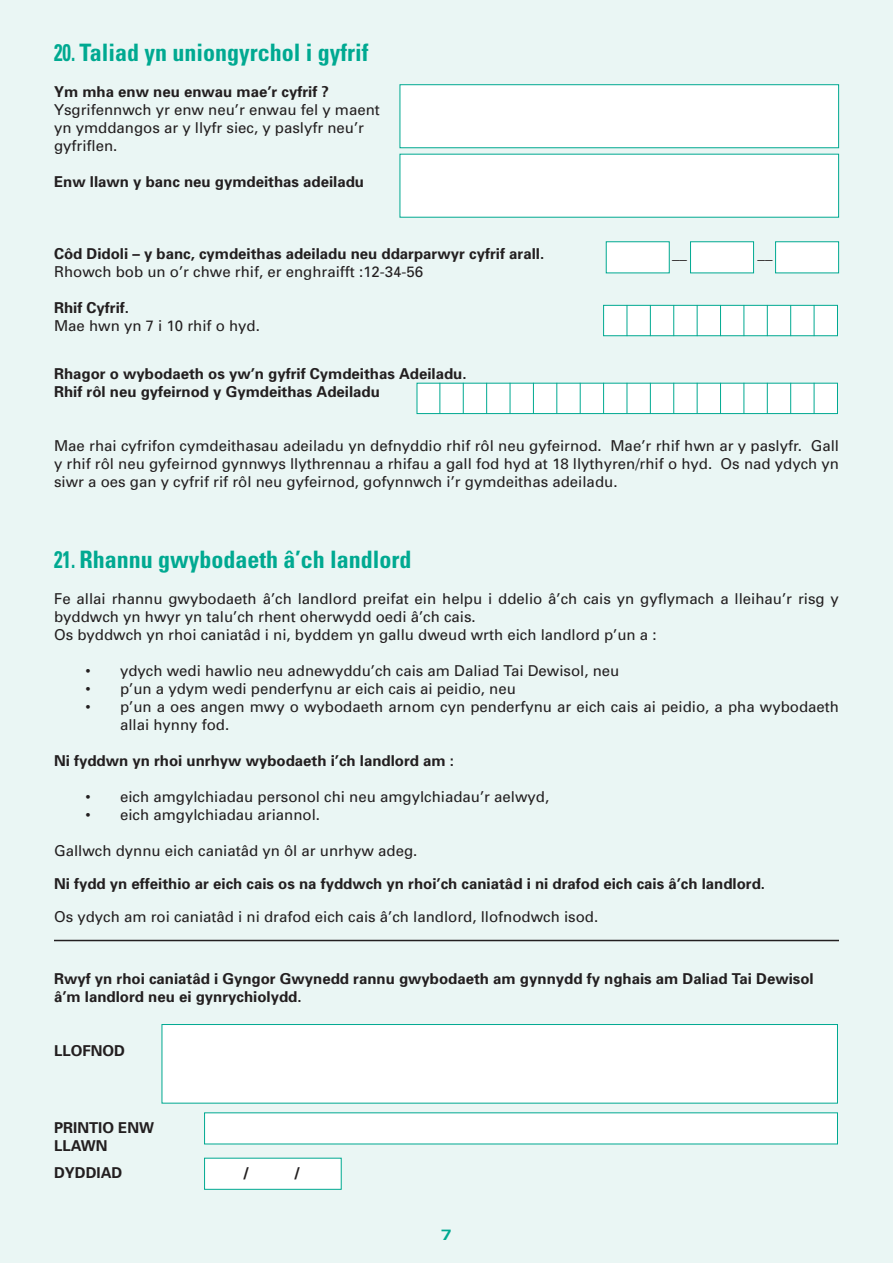
<style>
.page{position:relative;width:893px;height:1263px;background:#eaf6f4}
.page>*{position:absolute;margin:0;border:0;box-sizing:border-box;transform-origin:0 0}
.t1{font:700 condensed 24px "Univers";color:#00a991;scale:.8 1}
.t2{font:15px/18px "Univers";color:#231f20}
.t3{font:700 15px/18px "Univers";color:#231f20}
.t4{font:700 expanded 15px "Univers";color:#00a991}
</style>
<div class="page">
<div style="left:400px;top:84px;width:439px;height:64px;background:#fff;border:1px solid #00a991"></div>
<div style="left:400px;top:154px;width:439px;height:64px;background:#fff"></div>
<div style="left:162px;top:1024px;width:676px;height:79px;background:#fff;border:1px solid #00a991"></div>
<div style="left:204px;top:1112px;width:634px;height:32px;background:#fff"></div>
<div style="left:204px;top:1158px;width:138px;height:32px;background:#fff;border:1px solid #00a991"></div>
<div style="left:690px;top:241px;width:64px;height:32px;background:#fff;border:1px solid #00a991"></div>
<div style="left:606px;top:241px;width:64px;height:32px;background:#fff"></div>
<div style="left:775px;top:241px;width:64px;height:32px;background:#fff;border:1px solid #00a991"></div>
<div style="left:417px;top:383px;width:421px;height:31px;background:#fff;border:1px solid #00a991"></div>
<div style="left:603px;top:305px;width:235px;height:31px;background:#fff;border:1px solid #00a991"></div>
<hr style="left:439px;top:383px;width:1px;height:31px;background:#00a991">
<hr style="left:463px;top:383px;width:1px;height:31px;background:#00a991">
<hr style="left:486px;top:383px;width:1px;height:31px;background:#00a991">
<hr style="left:510px;top:383px;width:1px;height:31px;background:#00a991">
<hr style="left:533px;top:383px;width:1px;height:31px;background:#00a991">
<hr style="left:556px;top:383px;width:1px;height:31px;background:#00a991">
<hr style="left:580px;top:383px;width:1px;height:31px;background:#00a991">
<hr style="left:603px;top:383px;width:1px;height:31px;background:#00a991">
<hr style="left:627px;top:383px;width:1px;height:31px;background:#00a991">
<hr style="left:627px;top:305px;width:1px;height:31px;background:#00a991">
<hr style="left:650px;top:383px;width:1px;height:31px;background:#00a991">
<hr style="left:650px;top:305px;width:1px;height:31px;background:#00a991">
<hr style="left:673px;top:383px;width:1px;height:31px;background:#00a991">
<hr style="left:673px;top:305px;width:1px;height:31px;background:#00a991">
<hr style="left:697px;top:383px;width:1px;height:31px;background:#00a991">
<hr style="left:697px;top:305px;width:1px;height:31px;background:#00a991">
<hr style="left:720px;top:383px;width:1px;height:31px;background:#00a991">
<hr style="left:720px;top:305px;width:1px;height:31px;background:#00a991">
<hr style="left:743px;top:383px;width:1px;height:31px;background:#00a991">
<hr style="left:743px;top:305px;width:1px;height:31px;background:#00a991">
<hr style="left:767px;top:383px;width:1px;height:31px;background:#00a991">
<hr style="left:767px;top:305px;width:1px;height:31px;background:#00a991">
<hr style="left:790px;top:383px;width:1px;height:31px;background:#00a991">
<hr style="left:790px;top:305px;width:1px;height:31px;background:#00a991">
<hr style="left:814px;top:383px;width:1px;height:31px;background:#00a991">
<hr style="left:814px;top:305px;width:1px;height:31px;background:#00a991">
<hr style="left:54px;top:940px;width:785px;height:1px;background:#231f20">
<p class="t1" style="left:54px;top:38px;width:395px">20. Taliad yn uniongyrchol i gyfrif</p>
<p class="t3" style="left:54px;top:82px;width:277px">Ym mha enw neu enwau mae’r cyfrif ?</p>
<p class="t2" style="left:54px;top:101px;width:327px">Ysgrifennwch yr enw neu’r enwau fel y maent</p>
<p class="t2" style="left:54px;top:119px;width:312px">yn ymddangos ar y llyfr siec, y paslyfr neu’r</p>
<p class="t2" style="left:54px;top:137px;width:65px">gyfriflen.</p>
<p class="t3" style="left:54px;top:172px;width:312px">Enw llawn y banc neu gymdeithas adeiladu</p>
<p class="t3" style="left:54px;top:244px;width:492px">Côd Didoli – y banc, cymdeithas adeiladu neu ddarparwyr cyfrif arall.</p>
<p class="t2" style="left:672px;top:245px;width:16px">__</p>
<p class="t2" style="left:757px;top:245px;width:16px">__</p>
<p class="t2" style="left:54px;top:263px;width:371px">Rhowch bob un o’r chwe rhif, er enghraifft :12-34-56</p>
<p class="t3" style="left:54px;top:298px;width:77px">Rhif Cyfrif.</p>
<p class="t2" style="left:54px;top:317px;width:207px">Mae hwn yn 7 i 10 rhif o hyd.</p>
<p class="t3" style="left:54px;top:364px;width:414px">Rhagor o wybodaeth os yw’n gyfrif Cymdeithas Adeiladu.</p>
<p class="t3" style="left:54px;top:382px;width:327px">Rhif rôl neu gyfeirnod y Gymdeithas Adeiladu</p>
<p class="t2" style="left:54px;top:437px;width:787px;text-align:justify">Mae rhai cyfrifon cymdeithasau adeiladu yn defnyddio rhif rôl neu gyfeirnod. Mae’r rhif hwn ar y paslyfr. Gall y rhif rôl neu gyfeirnod gynnwys llythrennau a rhifau a gall fod hyd at 18 llythyren/rhif o hyd. Os nad ydych yn siwr a oes gan y cyfrif rif rôl neu gyfeirnod, gofynnwch i’r gymdeithas adeiladu.</p>
<p class="t1" style="left:54px;top:544px;width:448px">21. Rhannu gwybodaeth â’ch landlord</p>
<p class="t2" style="left:54px;top:589px;width:786px">Fe allai rhannu gwybodaeth â’ch landlord preifat ein helpu i ddelio â’ch cais yn gyflymach a lleihau’r risg y byddwch yn hwyr yn talu’ch rhent oherwydd oedi â’ch cais.</p>
<p class="t2" style="left:54px;top:625px;width:604px">Os byddwch yn rhoi caniatâd i ni, byddem yn gallu dweud wrth eich landlord p’un a :</p>
<p class="t2" style="left:86px;top:661px;width:535px">• ydych wedi hawlio neu adnewyddu’ch cais am Daliad Tai Dewisol, neu</p>
<p class="t2" style="left:86px;top:679px;width:432px">• p’un a ydym wedi penderfynu ar eich cais ai peidio, neu</p>
<p class="t2" style="left:120px;top:697px;width:720px;text-indent:-34px">• p’un a oes angen mwy o wybodaeth arnom cyn penderfynu ar eich cais ai peidio, a pha wybodaeth allai hynny fod.</p>
<p class="t3" style="left:54px;top:751px;width:402px">Ni fyddwn yn rhoi unrhyw wybodaeth i’ch landlord am :</p>
<p class="t2" style="left:86px;top:787px;width:465px">• eich amgylchiadau personol chi neu amgylchiadau’r aelwyd,</p>
<p class="t2" style="left:86px;top:805px;width:236px">• eich amgylchiadau ariannol.</p>
<p class="t2" style="left:54px;top:841px;width:365px">Gallwch dynnu eich caniatâd yn ôl ar unrhyw adeg.</p>
<p class="t3" style="left:54px;top:874px;width:713px">Ni fydd yn effeithio ar eich cais os na fyddwch yn rhoi’ch caniatâd i ni drafod eich cais â’ch landlord.</p>
<p class="t2" style="left:54px;top:907px;width:546px">Os ydych am roi caniatâd i ni drafod eich cais â’ch landlord, llofnodwch isod.</p>
<p class="t3" style="left:54px;top:969px;width:761px">Rwyf yn rhoi caniatâd i Gyngor Gwynedd rannu gwybodaeth am gynnydd fy nghais am Daliad Tai Dewisol â’m landlord neu ei gynrychiolydd.</p>
<p class="t3" style="left:54px;top:1041px;width:72px">LLOFNOD</p>
<p class="t3" style="left:54px;top:1118px;width:102px">PRINTIO ENW</p>
<p class="t3" style="left:54px;top:1136px;width:55px">LLAWN</p>
<p class="t3" style="left:54px;top:1163px;width:70px">DYDDIAD</p>
<p class="t3" style="left:243px;top:1163px;width:8px">/</p>
<p class="t3" style="left:294px;top:1163px;width:8px">/</p>
<p class="t4" style="left:441px;top:1226px;width:13px">7</p>
</div>
